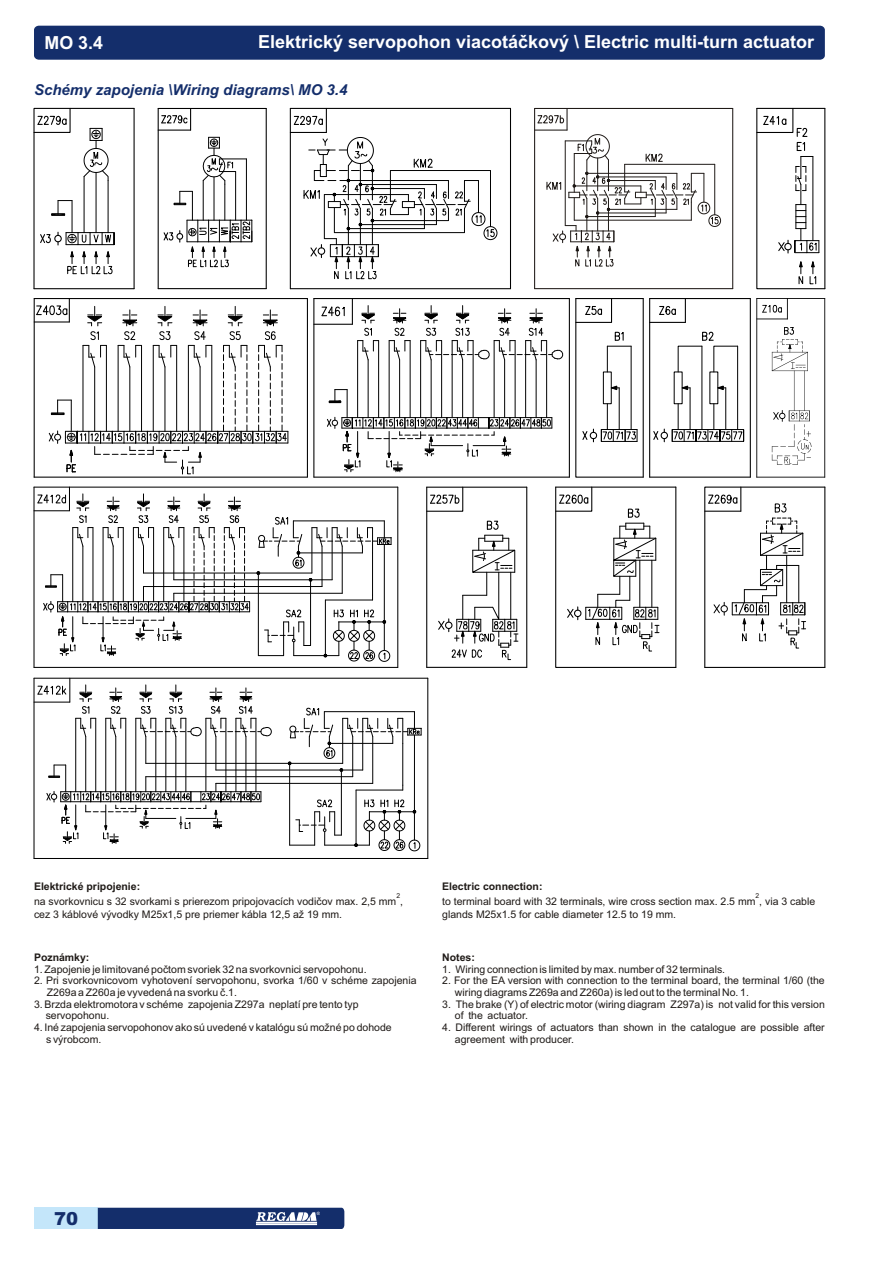
<style>
.page{position:relative;width:894px;height:1263px;background:#fff}
.page>*{position:absolute;margin:0;border:0;box-sizing:border-box;transform-origin:0 0}
.t1{font:700 18px "Arial";color:#fff}
.t2{font:900 18px "Arial";color:#142e6b}
.t3{font:italic 700 15px "Arial";color:#142e6b}
.t4{font:10.5px/11.7px "Arial";color:#1f1a17}
.t5{font:700 10.5px "Arial";color:#1f1a17}
.t6{font:6.75px "Arial";color:#1f1a17}
.t7{font:4.5px "Arial";color:#fff}
</style>
<div class="page">
<div style="left:34px;top:1208px;width:64px;height:21px;background:#c4e6fa"></div>
<svg style="left:98px;top:1208px;width:246px;height:21px;background:#253d76"></svg>
<hr style="left:256px;top:1222px;width:61px;height:1px;background:#fff">
<hr style="left:256px;top:1224px;width:61px;height:1px;background:#fff">
<svg style="left:575px;top:298px;width:69px;height:180px"></svg>
<hr style="left:750px;top:299px;width:1px;height:178px;background:#000">
<hr style="left:649px;top:299px;width:1px;height:178px;background:#000">
<svg style="left:685px;top:299px;width:1px;height:23px"></svg>
<hr style="left:650px;top:477px;width:100px;height:1px;background:#000">
<hr style="left:737px;top:346px;width:1px;height:84px;background:#000">
<hr style="left:702px;top:346px;width:1px;height:84px;background:#000">
<hr style="left:725px;top:388px;width:1px;height:42px;background:#000">
<hr style="left:690px;top:388px;width:1px;height:42px;background:#000">
<svg style="left:653px;top:404px;width:91px;height:38px"></svg>
<svg style="left:681px;top:385px;width:9px;height:5px"></svg>
<hr style="left:650px;top:322px;width:35px;height:1px;background:#000">
<svg style="left:678px;top:331px;width:60px;height:42px"></svg>
<svg style="left:717px;top:385px;width:9px;height:5px"></svg>
<hr style="left:650px;top:298px;width:100px;height:1px;background:#000">
<svg style="left:659px;top:306px;width:17px;height:9px"></svg>
<svg style="left:756px;top:107px;width:70px;height:183px"></svg>
<svg style="left:555px;top:486px;width:122px;height:182px"></svg>
<hr style="left:427px;top:667px;width:100px;height:1px;background:#000">
<hr style="left:427px;top:487px;width:100px;height:1px;background:#000">
<hr style="left:426px;top:487px;width:1px;height:180px;background:#000">
<svg style="left:426px;top:486px;width:38px;height:26px"></svg>
<hr style="left:526px;top:487px;width:1px;height:180px;background:#000">
<svg style="left:438px;top:520px;width:80px;height:140px"></svg>
<hr style="left:34px;top:477px;width:273px;height:1px;background:#000">
<hr style="left:34px;top:298px;width:273px;height:1px;background:#000">
<hr style="left:34px;top:299px;width:1px;height:178px;background:#000">
<hr style="left:307px;top:299px;width:1px;height:178px;background:#000">
<svg style="left:35px;top:299px;width:254px;height:175px"></svg>
<svg style="left:704px;top:486px;width:122px;height:182px"></svg>
<hr style="left:314px;top:298px;width:255px;height:1px;background:#000">
<hr style="left:314px;top:477px;width:255px;height:1px;background:#000">
<hr style="left:314px;top:324px;width:38px;height:1px;background:#000">
<hr style="left:313px;top:299px;width:1px;height:178px;background:#000">
<svg style="left:321px;top:306px;width:24px;height:11px"></svg>
<hr style="left:441px;top:341px;width:1px;height:77px;background:#000">
<hr style="left:431px;top:360px;width:1px;height:58px;background:#000">
<hr style="left:399px;top:360px;width:1px;height:58px;background:#000">
<hr style="left:410px;top:341px;width:1px;height:77px;background:#000">
<hr style="left:420px;top:341px;width:1px;height:77px;background:#000">
<hr style="left:473px;top:341px;width:1px;height:77px;background:#000">
<hr style="left:452px;top:341px;width:1px;height:77px;background:#000">
<hr style="left:462px;top:360px;width:1px;height:58px;background:#000">
<hr style="left:536px;top:360px;width:1px;height:58px;background:#000">
<hr style="left:546px;top:341px;width:1px;height:77px;background:#000">
<hr style="left:525px;top:341px;width:1px;height:77px;background:#000">
<hr style="left:504px;top:360px;width:1px;height:58px;background:#000">
<hr style="left:515px;top:341px;width:1px;height:77px;background:#000">
<hr style="left:494px;top:341px;width:1px;height:77px;background:#000">
<hr style="left:368px;top:360px;width:1px;height:58px;background:#000">
<hr style="left:378px;top:341px;width:1px;height:77px;background:#000">
<hr style="left:357px;top:341px;width:1px;height:77px;background:#000">
<hr style="left:389px;top:341px;width:1px;height:77px;background:#000">
<svg style="left:327px;top:389px;width:226px;height:83px"></svg>
<svg style="left:352px;top:299px;width:27px;height:61px"></svg>
<svg style="left:389px;top:309px;width:21px;height:51px"></svg>
<svg style="left:421px;top:306px;width:142px;height:54px"></svg>
<hr style="left:569px;top:299px;width:1px;height:178px;background:#000">
<hr style="left:535px;top:108px;width:198px;height:1px;background:#1f1a17">
<hr style="left:534px;top:108px;width:1px;height:181px;background:#1f1a17">
<hr style="left:535px;top:130px;width:32px;height:1px;background:#1f1a17">
<hr style="left:732px;top:108px;width:1px;height:181px;background:#1f1a17">
<svg style="left:537px;top:109px;width:184px;height:158px"></svg>
<hr style="left:535px;top:288px;width:198px;height:1px;background:#1f1a17">
<svg style="left:33px;top:107px;width:102px;height:183px"></svg>
<hr style="left:266px;top:108px;width:1px;height:181px;background:#000">
<hr style="left:158px;top:108px;width:1px;height:181px;background:#000">
<hr style="left:246px;top:159px;width:1px;height:61px;background:#000">
<hr style="left:203px;top:181px;width:1px;height:39px;background:#000">
<hr style="left:214px;top:177px;width:1px;height:43px;background:#000">
<hr style="left:225px;top:184px;width:1px;height:36px;background:#000">
<hr style="left:235px;top:172px;width:1px;height:48px;background:#000">
<svg style="left:163px;top:191px;width:90px;height:76px"></svg>
<hr style="left:158px;top:108px;width:108px;height:1px;background:#000">
<hr style="left:158px;top:130px;width:33px;height:1px;background:#000">
<svg style="left:160px;top:109px;width:31px;height:21px"></svg>
<svg style="left:202px;top:137px;width:44px;height:47px"></svg>
<hr style="left:158px;top:288px;width:108px;height:1px;background:#000">
<svg style="left:756px;top:298px;width:69px;height:180px"></svg>
<hr style="left:290px;top:108px;width:221px;height:1px;background:#000">
<hr style="left:290px;top:288px;width:221px;height:1px;background:#000">
<hr style="left:290px;top:108px;width:1px;height:181px;background:#000">
<hr style="left:290px;top:132px;width:36px;height:1px;background:#000">
<hr style="left:510px;top:108px;width:1px;height:181px;background:#000">
<svg style="left:293px;top:108px;width:205px;height:172px"></svg>
<hr style="left:34px;top:667px;width:364px;height:1px;background:#000">
<hr style="left:34px;top:487px;width:364px;height:1px;background:#000">
<hr style="left:34px;top:487px;width:1px;height:180px;background:#000">
<hr style="left:34px;top:510px;width:35px;height:1px;background:#000">
<hr style="left:397px;top:487px;width:1px;height:180px;background:#000">
<svg style="left:37px;top:487px;width:355px;height:175px"></svg>
<hr style="left:34px;top:702px;width:36px;height:1px;background:#000">
<hr style="left:341px;top:770px;width:1px;height:65px;background:#000">
<hr style="left:289px;top:763px;width:1px;height:82px;background:#000">
<hr style="left:427px;top:678px;width:1px;height:180px;background:#000">
<hr style="left:356px;top:790px;width:1px;height:55px;background:#000">
<hr style="left:325px;top:845px;width:44px;height:1px;background:#000">
<hr style="left:216px;top:783px;width:157px;height:1px;background:#000">
<hr style="left:356px;top:790px;width:47px;height:1px;background:#000">
<hr style="left:352px;top:737px;width:1px;height:40px;background:#000">
<hr style="left:216px;top:770px;width:147px;height:1px;background:#000">
<svg style="left:290px;top:797px;width:51px;height:49px"></svg>
<hr style="left:372px;top:737px;width:1px;height:46px;background:#000">
<hr style="left:414px;top:735px;width:1px;height:76px;background:#000">
<hr style="left:402px;top:743px;width:1px;height:47px;background:#000">
<svg style="left:352px;top:797px;width:69px;height:55px"></svg>
<svg style="left:286px;top:707px;width:136px;height:67px"></svg>
<hr style="left:146px;top:776px;width:207px;height:1px;background:#000">
<hr style="left:146px;top:763px;width:197px;height:1px;background:#000">
<hr style="left:34px;top:858px;width:394px;height:1px;background:#000">
<hr style="left:34px;top:678px;width:394px;height:1px;background:#000">
<hr style="left:34px;top:678px;width:1px;height:180px;background:#000">
<svg style="left:37px;top:678px;width:235px;height:166px"></svg>
<div style="left:34px;top:26px;width:791px;height:34px;background:#142e6b;border-radius:5px"></div>
<h1 class="t1" style="left:45px;top:36px;width:60px">MO 3.4</h1>
<h1 class="t1" style="left:258px;top:35px;width:558px">Elektrický servopohon viacotáèkový \ Electric multi-turn actuator</h1>
<h2 class="t3" style="left:34px;top:84px;width:315px">Schémy zapojenia \Wiring diagrams\ MO 3.4</h2>
<p class="t5" style="left:34px;top:882px;width:108px">Elektrické pripojenie:</p>
<p class="t6" style="left:396px;top:893px;width:5px">2</p>
<p class="t4" style="left:34px;top:896px;width:371px;line-height:12.9px">na svorkovnicu s 32 svorkami s prierezom pripojovacích vodièov max. 2,5 mm , cez 3 káblové vývodky M25x1,5 pre priemer kábla 12,5 až 19 mm.</p>
<p class="t5" style="left:442px;top:882px;width:102px">Electric connection:</p>
<p class="t6" style="left:756px;top:893px;width:5px">2</p>
<p class="t4" style="left:442px;top:896px;width:375px;line-height:12.9px">to terminal board with 32 terminals, wire cross section max. 2.5 mm , via 3 cable glands M25x1.5 for cable diameter 12.5 to 19 mm.</p>
<p class="t5" style="left:34px;top:953px;width:57px">Poznámky:</p>
<p class="t4" style="left:34px;top:964px;width:334px">1. Zapojenie je limitované poètom svoriek 32 na svorkovnici servopohonu.</p>
<p class="t4" style="left:47px;top:976px;width:371px;text-indent:-13px">2. Pri svorkovnicovom vyhotovení servopohonu, svorka 1/60 v schéme zapojenia<br>Z269a a Z260a je vyvedená na svorku è.1.</p>
<p class="t4" style="left:46px;top:999px;width:314px;text-indent:-12px">3. Brzda elektromotora v schéme zapojenia Z297a neplatí pre tento typ servopohonu.</p>
<p class="t4" style="left:46px;top:1023px;width:347px;text-indent:-12px">4. Iné zapojenia servopohonov ako sú uvedené v katalógu sú možné po dohode s výrobcom.</p>
<p class="t5" style="left:442px;top:953px;width:34px">Notes:</p>
<p class="t4" style="left:442px;top:964px;width:284px">1. Wiring connection is limited by max. number of 32 terminals.</p>
<p class="t4" style="left:455px;top:976px;width:371px;text-indent:-13px">2. For the EA version with connection to the terminal board, the terminal 1/60 (the wiring diagrams Z269a and Z260a) is led out to the terminal No. 1.</p>
<p class="t4" style="left:455px;top:999px;width:371px;text-indent:-13px">3. The brake (Y) of electric motor (wiring diagram Z297a) is not valid for this version of the actuator.</p>
<p class="t4" style="left:455px;top:1023px;width:371px;text-indent:-13px">4. Different wirings of actuators than shown in the catalogue are possible after agreement with producer.</p>
<h1 class="t2" style="left:54px;top:1212px;width:26px">70</h1>
<p class="t7" style="left:317px;top:1211px;width:5px">®</p>
</div>
